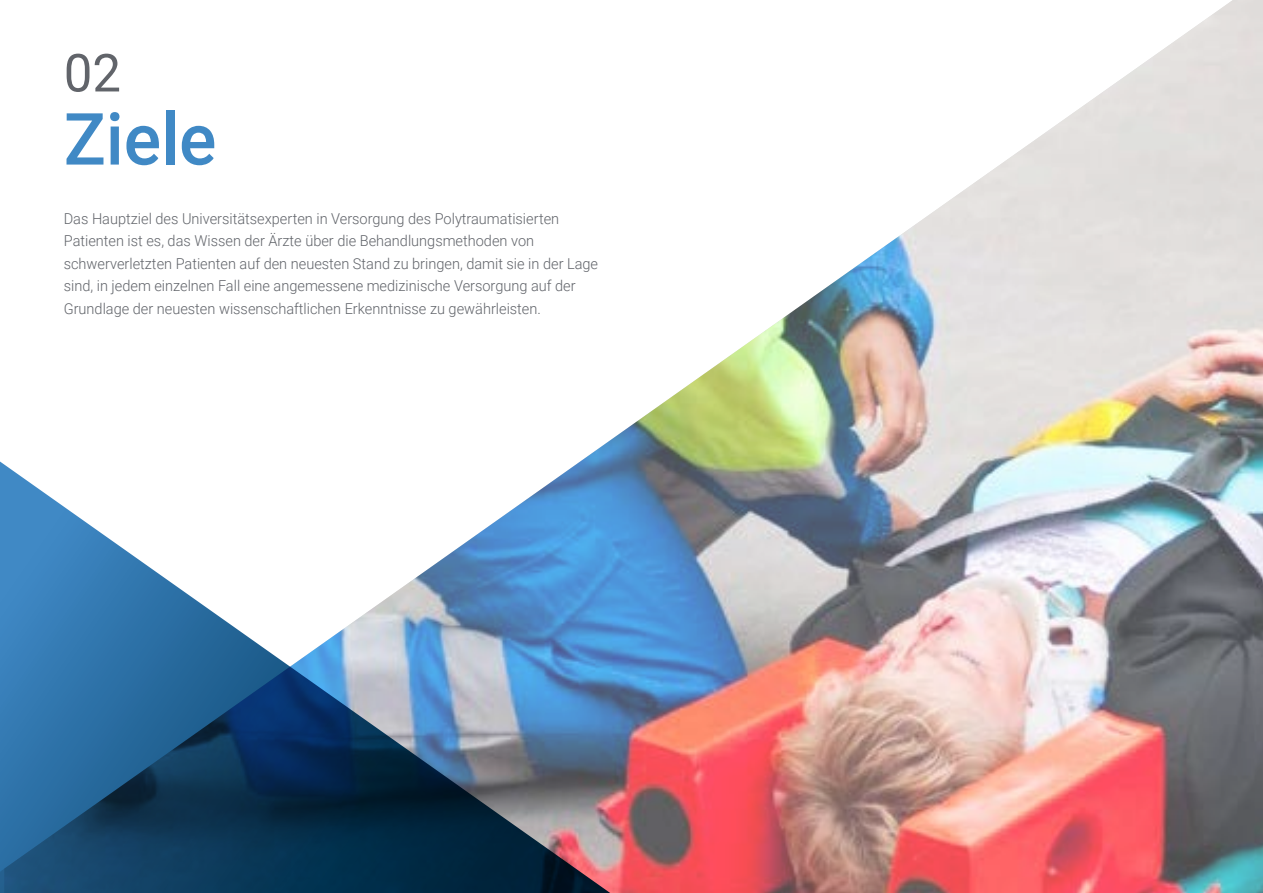
<style>
.page{position:relative;width:1263px;height:893px;background:#fff}
.page>*{position:absolute;margin:0;border:0;box-sizing:border-box;transform-origin:0 0}
.t1{font:500 72px "Roboto";color:#4089c5}
.t2{font:52.5px "Roboto";color:#61646a}
.t3{font:300 15px/22.5px "Roboto";color:#61646a}
</style>
<div class="page">
<img style="left:602px;top:0;width:661px;height:893px">
<svg style="left:0;top:446px;width:640px;height:447px"></svg>
<h2 class="t2" style="left:64px;top:36px;width:59px">02</h2>
<h1 class="t1" style="left:64px;top:89px;width:154px">Ziele</h1>
<p class="t3" style="left:64px;top:207px;width:536px">Das Hauptziel des Universitätsexperten in Versorgung des Polytraumatisierten Patienten ist es, das Wissen der Ärzte über die Behandlungsmethoden von schwerverletzten Patienten auf den neuesten Stand zu bringen, damit sie in der Lage sind, in jedem einzelnen Fall eine angemessene medizinische Versorgung auf der Grundlage der neuesten wissenschaftlichen Erkenntnisse zu gewährleisten.</p>
</div>
